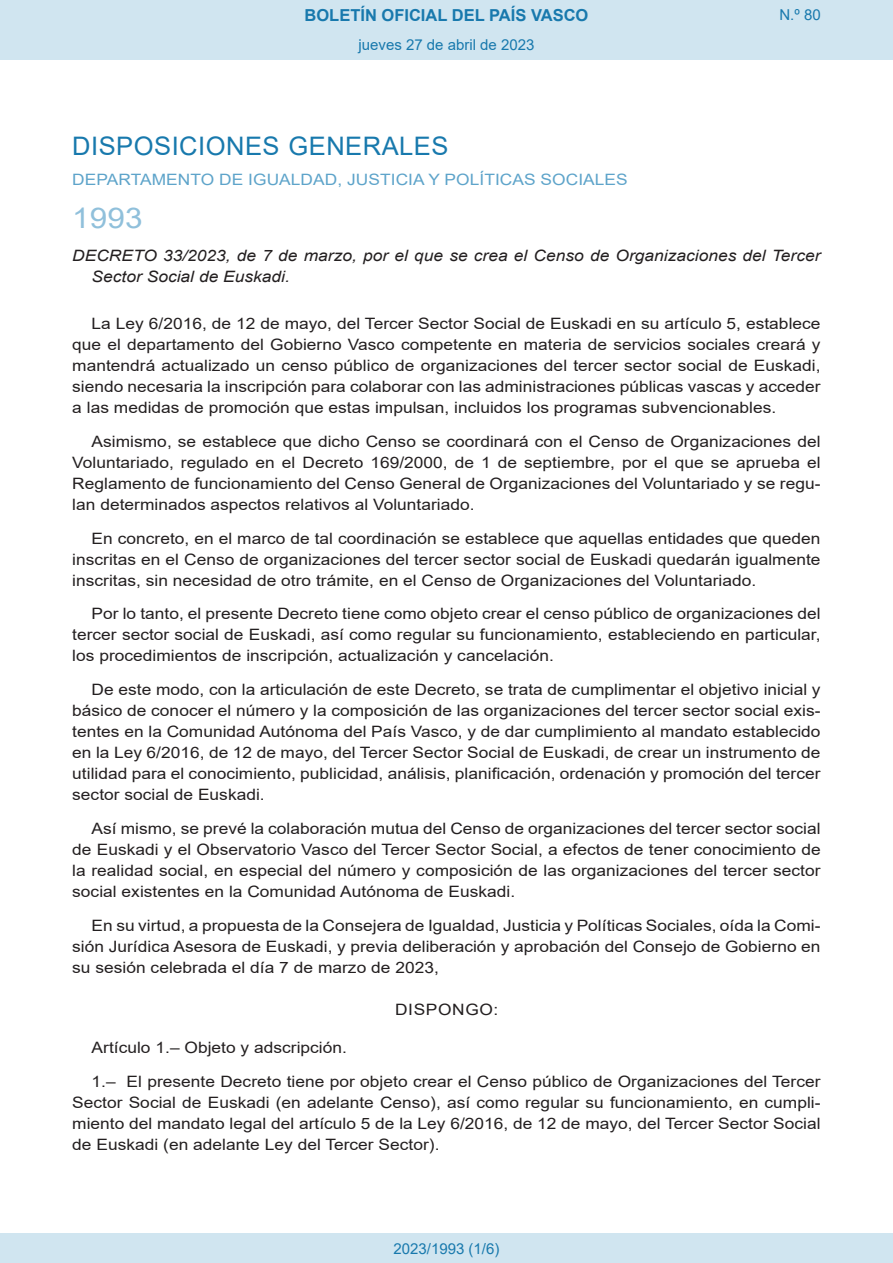
<style>
.page{position:relative;width:893px;height:1263px;background:#fff}
.page>*{position:absolute;margin:0;border:0;box-sizing:border-box;transform-origin:0 0}
.BOPVOrden{font:28.5px "Arial";color:#90c0db;scale:1.11 1}
.BOPVSeccion{font:25.5px "Arial";letter-spacing:.02em;color:#1879ad}
.t1{font:700 16.5px "Arial";color:#1879ad}
.BOPVDetalle{font:15.6px/21px "Arial";color:#231f20;text-align:justify;scale:1.11 1}
.BOPVTitulo{font:italic 15.6px/21px "Arial";color:#231f20;scale:1.11 1}
.BOPVOrganismo{font:15.6px "Arial";letter-spacing:.005em;color:#5ea4ca;scale:1.11 1}
.BOPVClave{font:15.6px "Arial";letter-spacing:.035em;color:#231f20;scale:1.11 1}
.Paginacion_Centro{font:15px "Arial";color:#1879ad}
</style>
<div class="page">
<div style="left:0;top:0;width:893px;height:60px;background:#d0e5f0"></div>
<div style="left:0;top:1233px;width:893px;height:30px;background:#d0e5f0"></div>
<p class="t1" style="left:305px;top:3px;width:285px">BOLETÍN OFICIAL DEL PAÍS VASCO</p>
<p class="Paginacion_Centro" style="left:358px;top:35px;width:177px">jueves 27 de abril de 2023</p>
<p class="Paginacion_Centro" style="left:779px;top:5px;width:43px">N.º 80</p>
<p class="BOPVSeccion" style="left:72px;top:128px;width:378px">DISPOSICIONES GENERALES</p>
<p class="BOPVOrganismo" style="left:72px;top:169px;width:502px">DEPARTAMENTO DE IGUALDAD, JUSTICIA Y POLÍTICAS SOCIALES</p>
<p class="BOPVOrden" style="left:72px;top:198px;width:65px">1993</p>
<p class="BOPVTitulo" style="left:92px;top:246px;width:658px;text-indent:-19px">DECRETO 33/2023, de 7 de marzo, por el que se crea el Censo de Organizaciones del Tercer<br>Sector Social de Euskadi.</p>
<p class="BOPVDetalle" style="left:72px;top:313px;width:676px;text-indent:19px">La Ley 6/2016, de 12 de mayo, del Tercer Sector Social de Euskadi en su artículo 5, establece que el departamento del Gobierno Vasco competente en materia de servicios sociales creará y mantendrá actualizado un censo público de organizaciones del tercer sector social de Euskadi, siendo necesaria la inscripción para colaborar con las administraciones públicas vascas y acceder a las medidas de promoción que estas impulsan, incluidos los programas subvencionables.</p>
<p class="BOPVDetalle" style="left:72px;top:431px;width:676px;text-indent:19px">Asimismo, se establece que dicho Censo se coordinará con el Censo de Organizaciones del Voluntariado, regulado en el Decreto 169/2000, de 1 de septiembre, por el que se aprueba el Reglamento de funcionamiento del Censo General de Organizaciones del Voluntariado y se regu&shy;lan determinados aspectos relativos al Voluntariado.</p>
<p class="BOPVDetalle" style="left:72px;top:527px;width:676px;text-indent:19px">En concreto, en el marco de tal coordinación se establece que aquellas entidades que queden inscritas en el Censo de organizaciones del tercer sector social de Euskadi quedarán igualmente inscritas, sin necesidad de otro trámite, en el Censo de Organizaciones del Voluntariado.</p>
<p class="BOPVDetalle" style="left:72px;top:603px;width:676px;text-indent:19px">Por lo tanto, el presente Decreto tiene como objeto crear el censo público de organizaciones del tercer sector social de Euskadi, así como regular su funcionamiento, estableciendo en particular, los procedimientos de inscripción, actualización y cancelación.</p>
<p class="BOPVDetalle" style="left:72px;top:679px;width:676px;text-indent:19px">De este modo, con la articulación de este Decreto, se trata de cumplimentar el objetivo inicial y básico de conocer el número y la composición de las organizaciones del tercer sector social exis&shy;tentes en la Comunidad Autónoma del País Vasco, y de dar cumplimiento al mandato establecido en la Ley 6/2016, de 12 de mayo, del Tercer Sector Social de Euskadi, de crear un instrumento de utilidad para el conocimiento, publicidad, análisis, planificación, ordenación y promoción del tercer sector social de Euskadi.</p>
<p class="BOPVDetalle" style="left:72px;top:818px;width:676px;text-indent:19px">Así mismo, se prevé la colaboración mutua del Censo de organizaciones del tercer sector social de Euskadi y el Observatorio Vasco del Tercer Sector Social, a efectos de tener conocimiento de la realidad social, en especial del número y composición de las organizaciones del tercer sector social existentes en la Comunidad Autónoma de Euskadi.</p>
<p class="BOPVDetalle" style="left:72px;top:914px;width:676px;text-indent:19px">En su virtud, a propuesta de la Consejera de Igualdad, Justicia y Políticas Sociales, oída la Comi&shy;sión Jurídica Asesora de Euskadi, y previa deliberación y aprobación del Consejo de Gobierno en su sesión celebrada el día 7 de marzo de 2023,</p>
<p class="BOPVClave" style="left:395px;top:999px;width:94px">DISPONGO:</p>
<p class="BOPVDetalle" style="left:92px;top:1037px;width:232px">Artículo 1.– Objeto y adscripción.</p>
<p class="BOPVDetalle" style="left:72px;top:1070px;width:676px;text-indent:19px">1.– El presente Decreto tiene por objeto crear el Censo público de Organizaciones del Tercer Sector Social de Euskadi (en adelante Censo), así como regular su funcionamiento, en cumpli&shy;miento del mandato legal del artículo 5 de la Ley 6/2016, de 12 de mayo, del Tercer Sector Social de Euskadi (en adelante Ley del Tercer Sector).</p>
<p class="Paginacion_Centro" style="left:393px;top:1238px;width:107px">2023/1993 (1/6)</p>
</div>
